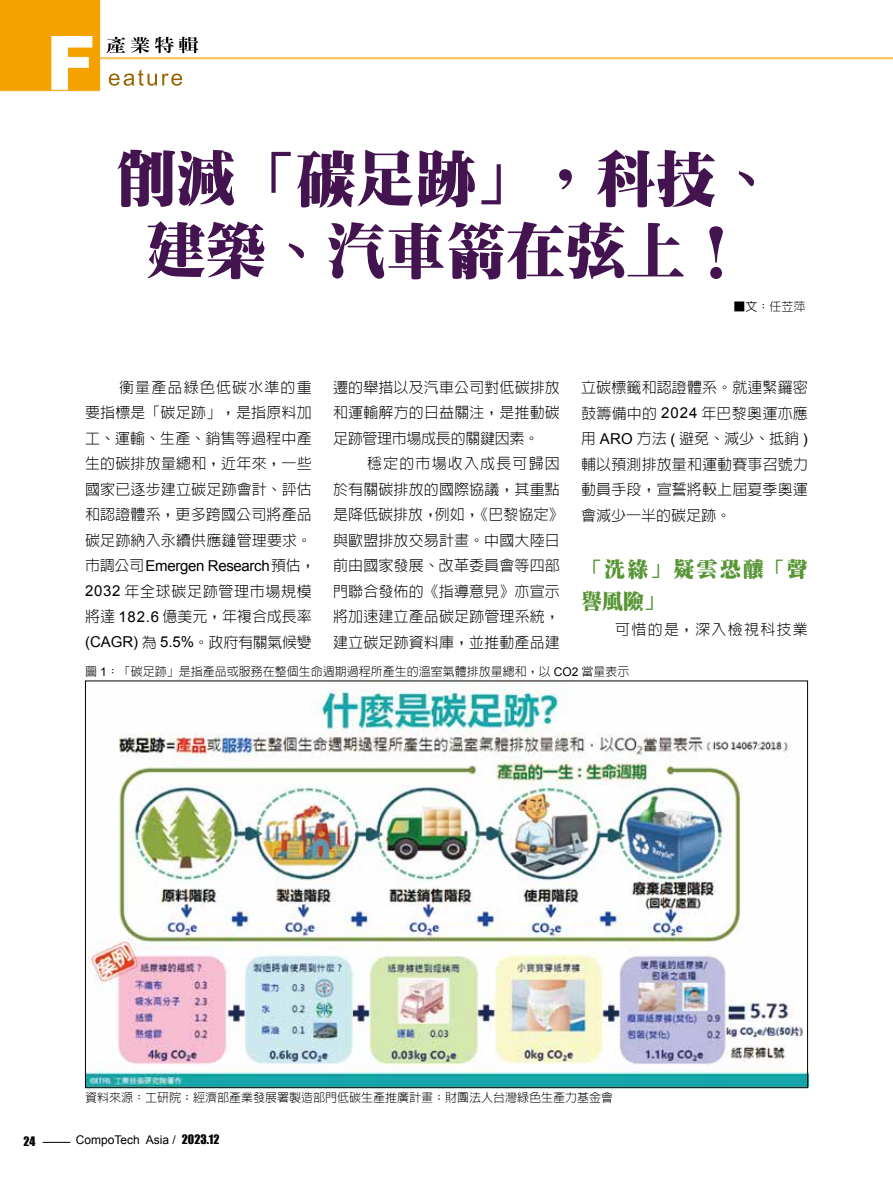
<style>
.page{position:relative;width:893px;height:1191px;background:#fff}
.page>*{position:absolute;margin:0;border:0;box-sizing:border-box;transform-origin:0 0}
.t1{font:900 60px/72px "Inn Ming";color:#43144f;text-align:center}
.t2{font:900 21px/31.5px "Inn Ming";letter-spacing:.1em;color:#579535}
.t3{font:300 15px/25.5px "Lin Gothic";letter-spacing:.01em;color:#000;text-align:justify}
.t4{font:15px "Arial";letter-spacing:-.02em;color:#000}
.t5{font:300 15px/25.5px "Lin Gothic";letter-spacing:.045em;color:#000}
.t6{font:300 15px "Lin Gothic";letter-spacing:.085em;color:#000}
.t7{font:300 12px "Lin Gothic";color:#000}
.t8{font:12px "Arial";color:#000}
.t9{font:12px "Impact";color:#000}
.s1{font-weight:500}
.s2{font-family:"Lin Gothic";font-weight:300}
.s3{font-family:"Arial";font-weight:400}
.s4{font-family:"Impact"}
</style>
<div class="page">
<img style="left:0;top:0;width:893px;height:92px">
<img style="left:109px;top:70px;width:73px;height:16px">
<img style="left:108px;top:37px;width:80px;height:16px">
<img style="left:51px;top:36px;width:41px;height:54px">
<svg style="left:43px;top:1142px;width:27px;height:1px"></svg>
<img style="left:87px;top:682px;width:719px;height:404px">
<h1 class="t1" style="left:116px;top:142px;width:662px">削減「碳足跡」，科技、建築、汽車箭在弦上！</h1>
<p class="t7" style="left:733px;top:300px;width:74px"><span class="s1">■文</span>：任苙萍</p>
<p class="t3" style="left:85px;top:374px;width:228px;text-indent:34px">衡量產品綠色低碳水準的重要指標是「碳足跡」，是指原料加工、運輸、生產、銷售等過程中產生的碳排放量總和，近年來，一些國家已逐步建立碳足跡會計、評估和認證體系，更多跨國公司將產品碳足跡納入永續供應鏈管理要求。</p>
<p class="t4" style="left:85px;top:556px;width:232px"><span class="s2">市調公司</span>Emergen Research<span class="s2">預估，</span></p>
<p class="t5" style="left:85px;top:578px;width:228px"><span class="s3">2032</span> 年全球碳足跡管理市場規模將達 <span class="s3">182.6</span> 億美元，年複合成長率</p>
<p class="t4" style="left:85px;top:632px;width:228px">(CAGR) <span class="s2">為</span> 5.5%<span class="s2">。政府有關氣候變</span></p>
<p class="t3" style="left:333px;top:374px;width:228px">遷的舉措以及汽車公司對低碳排放和運輸解方的日益關注，是推動碳足跡管理市場成長的關鍵因素。</p>
<p class="t3" style="left:333px;top:451px;width:232px;text-align:left;text-indent:34px">穩定的市場收入成長可歸因於有關碳排放的國際協議，其重點是降低碳排放，例如，《巴黎協定》與歐盟排放交易計畫。中國大陸日前由國家發展、改革委員會等四部門聯合發佈的《指導意見》亦宣示將加速建立產品碳足跡管理系統，建立碳足跡資料庫，並推動產品建</p>
<p class="t3" style="left:581px;top:375px;width:228px">立碳標籤和認證體系。就連緊鑼密鼓籌備中的 <span class="s3">2024</span> 年巴黎奧運亦應用 <span class="s3">ARO</span> 方法 <span class="s3">(</span> 避免、減少、抵銷 <span class="s3">)</span>輔以預測排放量和運動賽事召號力動員手段，宣誓將較上屆夏季奧運會減少一半的碳足跡。</p>
<h2 class="t2" style="left:581px;top:553px;width:228px">「洗綠」疑雲恐釀「聲譽風險」</h2>
<p class="t6" style="left:615px;top:621px;width:194px">可惜的是，深入檢視科技業</p>
<p class="t7" style="left:85px;top:665px;width:546px">圖 <span class="s3">1</span>：「碳足跡」是指產品或服務在整個生命週期過程所產生的溫室氣體排放量總和，以 <span class="s3">CO2</span> 當量表示</p>
<p class="t7" style="left:85px;top:1091px;width:529px">資料來源：工研院；經濟部產業發展署製造部門低碳生產推廣計畫；財團法人台灣綠色生產力基金會</p>
<p class="t9" style="left:24px;top:1132px;width:13px">24</p>
<p class="t8" style="left:76px;top:1131px;width:145px">CompoTech Asia / <span class="s4">2023.12</span></p>
</div>
